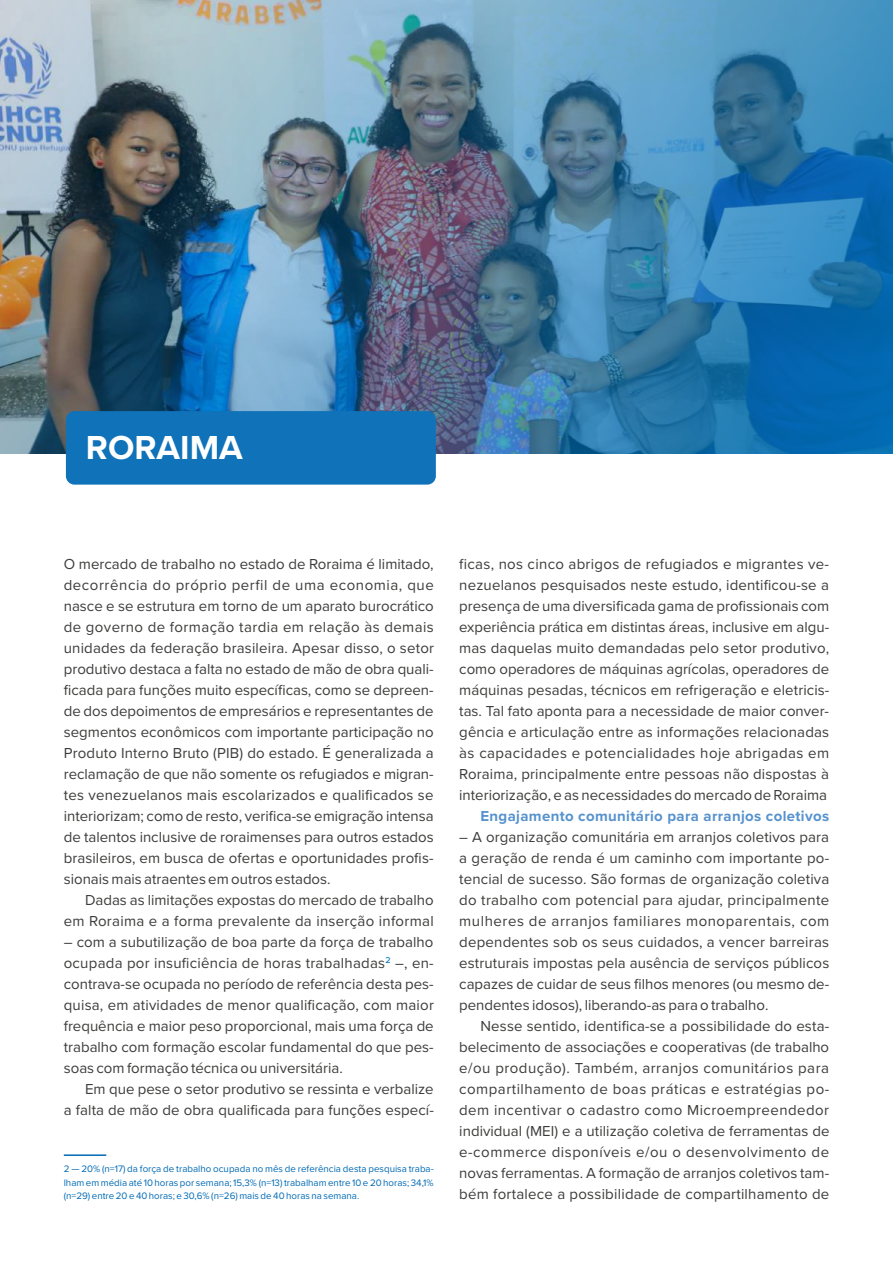
<style>
.page{position:relative;width:893px;height:1263px;background:#fff}
.page>*{position:absolute;margin:0;border:0;box-sizing:border-box;transform-origin:0 0}
.t1{font:700 34.5px "Proxima Nova";color:#fff}
.t2{font:15px/21px "Proxima Nova";color:#3c3c3b;text-align:justify}
.t3{font:700 15px "Proxima Nova";letter-spacing:.025em;color:#5692ce}
.t4{font:9.75px/13.5px "Proxima Nova";color:#006ab4;text-align:justify}
</style>
<div class="page">
<img style="left:0;top:0;width:893px;height:453px">
<div style="left:66px;top:411px;width:370px;height:74px;background:#1072b9;border-radius:9px"></div>
<hr style="left:64px;top:1154px;width:42px;height:2px;background:#006ab4">
<h1 class="t1" style="left:86px;top:422px;width:158px">RORAIMA</h1>
<p class="t2" style="left:64px;top:552px;width:372px">O mercado de trabalho no estado de Roraima é limitado, decorrência do próprio perfil de uma economia, que nasce e se estrutura em torno de um aparato burocrático de governo de formação tardia em relação às demais unidades da federação brasileira. Apesar disso, o setor produtivo destaca a falta no estado de mão de obra quali&shy;ficada para funções muito específicas, como se depreen&shy;de dos depoimentos de empresários e representantes de segmentos econômicos com importante participação no Produto Interno Bruto (PIB) do estado. É generalizada a reclamação de que não somente os refugiados e migran&shy;tes venezuelanos mais escolarizados e qualificados se interiorizam; como de resto, verifica-se emigração intensa de talentos inclusive de roraimenses para outros estados brasileiros, em busca de ofertas e oportunidades profis&shy;sionais mais atraentes em outros estados.</p>
<p class="t2" style="left:64px;top:888px;width:371px;text-align:right">Dadas as limitações expostas do mercado de trabalho em Roraima e a forma prevalente da inserção informal</p>
<p class="t2" style="left:64px;top:930px;width:372px">– com a subutilização de boa parte da força de trabalho ocupada por insuficiência de horas trabalhadas<sup>2</sup> –, en&shy;contrava-se ocupada no período de referência desta pes&shy;quisa, em atividades de menor qualificação, com maior frequência e maior peso proporcional, mais uma força de trabalho com formação escolar fundamental do que pes&shy;soas com formação técnica ou universitária.</p>
<p class="t2" style="left:64px;top:1077px;width:372px;text-align:right">Em que pese o setor produtivo se ressinta e verbalize<br>a falta de mão de obra qualificada para funções especí-</p>
<p class="t4" style="left:64px;top:1162px;width:371px">2 — 20% (n=17) da força de trabalho ocupada no mês de referência desta pesquisa traba&shy;lham em média até 10 horas por semana; 15,3% (n=13) trabalham entre 10 e 20 horas; 34,1% (n=29) entre 20 e 40 horas; e 30,6% (n=26) mais de 40 horas na semana.</p>
<p class="t2" style="left:459px;top:552px;width:372px">ficas, nos cinco abrigos de refugiados e migrantes ve&shy;nezuelanos pesquisados neste estudo, identificou-se a presença de uma diversificada gama de profissionais com experiência prática em distintas áreas, inclusive em algu&shy;mas daquelas muito demandadas pelo setor produtivo, como operadores de máquinas agrícolas, operadores de máquinas pesadas, técnicos em refrigeração e eletricis&shy;tas. Tal fato aponta para a necessidade de maior conver&shy;gência e articulação entre as informações relacionadas às capacidades e potencialidades hoje abrigadas em Roraima, principalmente entre pessoas não dispostas à interiorização, e as necessidades do mercado de Roraima</p>
<p class="t3" style="left:480px;top:804px;width:350px">Engajamento comunitário para arranjos coletivos</p>
<p class="t2" style="left:459px;top:825px;width:372px">– A organização comunitária em arranjos coletivos para a geração de renda é um caminho com importante po&shy;tencial de sucesso. São formas de organização coletiva do trabalho com potencial para ajudar, principalmente mulheres de arranjos familiares monoparentais, com dependentes sob os seus cuidados, a vencer barreiras estruturais impostas pela ausência de serviços públicos capazes de cuidar de seus filhos menores (ou mesmo de&shy;pendentes idosos), liberando-as para o trabalho.</p>
<p class="t2" style="left:459px;top:1014px;width:372px;text-indent:21px">Nesse sentido, identifica-se a possibilidade do esta&shy;belecimento de associações e cooperativas (de trabalho e/ou produção). Também, arranjos comunitários para compartilhamento de boas práticas e estratégias po&shy;dem incentivar o cadastro como Microempreendedor individual (MEI) e a utilização coletiva de ferramentas de e-commerce disponíveis e/ou o desenvolvimento de novas ferramentas. A formação de arranjos coletivos tam&shy;bém fortalece a possibilidade de compartilhamento de</p>
</div>
